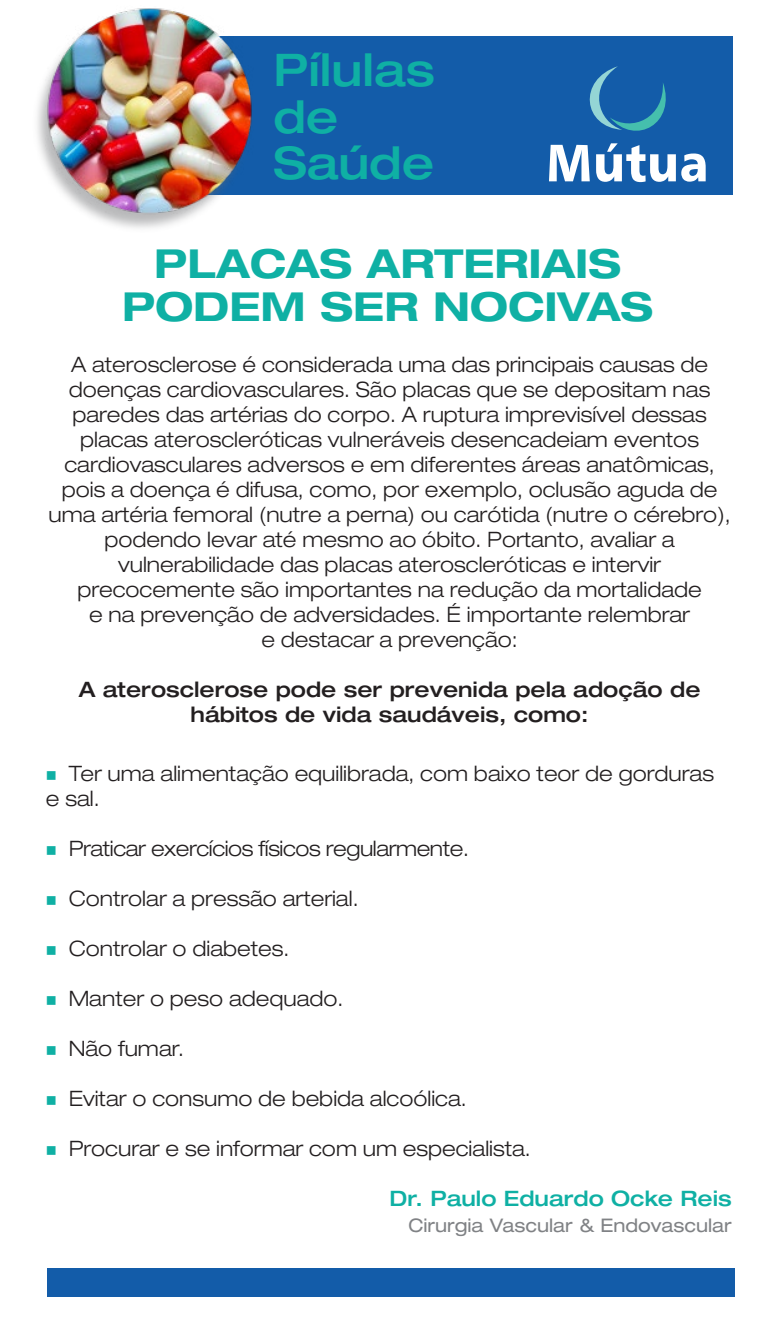
<style>
.page{position:relative;width:779px;height:1331px;background:#fff}
.page>*{position:absolute;margin:0;border:0;box-sizing:border-box;transform-origin:0 0}
.t1{font:500 expanded 45px/46.2px "Helvetica Neue LT Std";color:#0fb0a4}
.t2{font:700 expanded 40px/42.5px "Helvetica Neue LT Std";color:#0fb0a4;text-align:center}
.t3{font:300 expanded 21.25px/25px "Helvetica Neue LT Std";color:#231f20;text-align:center}
.t4{font:500 expanded 21.25px/25px "Helvetica Neue LT Std";color:#231f20;text-align:center}
.t5{font:300 expanded 21.25px "Helvetica Neue LT Std";letter-spacing:-.02em;color:#231f20}
.t6{font:500 expanded 21.25px "Helvetica Neue LT Std";color:#0fb0a4}
.t7{font:expanded 18.75px "Helvetica Neue LT Std";color:#808285}
.s1{color:#0fb0a4}
</style>
<div class="page">
<div style="left:133px;top:36px;width:600px;height:158px;background:#135ca9"></div>
<img style="left:37px;top:84px;width:251px;height:144px">
<div style="left:47px;top:1268px;width:687px;height:28px;background:#135ca9"></div>
<svg style="left:549px;top:66px;width:156px;height:116px"></svg>
<img style="left:45px;top:8px;width:214px;height:215px">
<h1 class="t1" style="left:273px;top:46px;width:163px">Pílulas de<br>Saúde</h1>
<h2 class="t2" style="left:122px;top:241px;width:532px">PLACAS ARTERIAIS<br>PODEM SER NOCIVAS</h2>
<p class="t3" style="left:49px;top:351px;width:683px">A aterosclerose é considerada uma das principais causas de doenças cardiovasculares. São placas que se depositam nas paredes das artérias do corpo. A ruptura imprevisível dessas placas ateroscleróticas vulneráveis desencadeiam eventos cardiovasculares adversos e em diferentes áreas anatômicas, pois a doença é difusa, como, por exemplo, oclusão aguda de uma artéria femoral (nutre a perna) ou carótida (nutre o cérebro), podendo levar até mesmo ao óbito. Portanto, avaliar a vulnerabilidade das placas ateroscleróticas e intervir precocemente são importantes na redução da mortalidade<br>e na prevenção de adversidades. É importante relembrar<br>e destacar a prevenção:</p>
<p class="t4" style="left:79px;top:676px;width:623px">A aterosclerose pode ser prevenida pela adoção de hábitos de vida saudáveis, como:</p>
<p class="t3" style="left:46px;top:760px;width:669px;text-align:left"><span class="s1">■</span> Ter uma alimentação equilibrada, com baixo teor de gorduras e sal.</p>
<p class="t5" style="left:46px;top:835px;width:424px"><span class="s1">■</span> Praticar exercícios físicos regularmente.</p>
<p class="t3" style="left:46px;top:885px;width:314px"><span class="s1">■</span> Controlar a pressão arterial.</p>
<p class="t3" style="left:46px;top:935px;width:245px"><span class="s1">■</span> Controlar o diabetes.</p>
<p class="t3" style="left:46px;top:985px;width:299px"><span class="s1">■</span> Manter o peso adequado.</p>
<p class="t3" style="left:46px;top:1035px;width:139px"><span class="s1">■</span> Não fumar.</p>
<p class="t3" style="left:46px;top:1085px;width:422px"><span class="s1">■</span> Evitar o consumo de bebida alcoólica.</p>
<p class="t3" style="left:46px;top:1135px;width:486px"><span class="s1">■</span> Procurar e se informar com um especialista.</p>
<p class="t6" style="left:389px;top:1185px;width:344px">Dr. Paulo Eduardo Ocke Reis</p>
<p class="t7" style="left:408px;top:1213px;width:325px">Cirurgia Vascular &amp; Endovascular</p>
</div>
